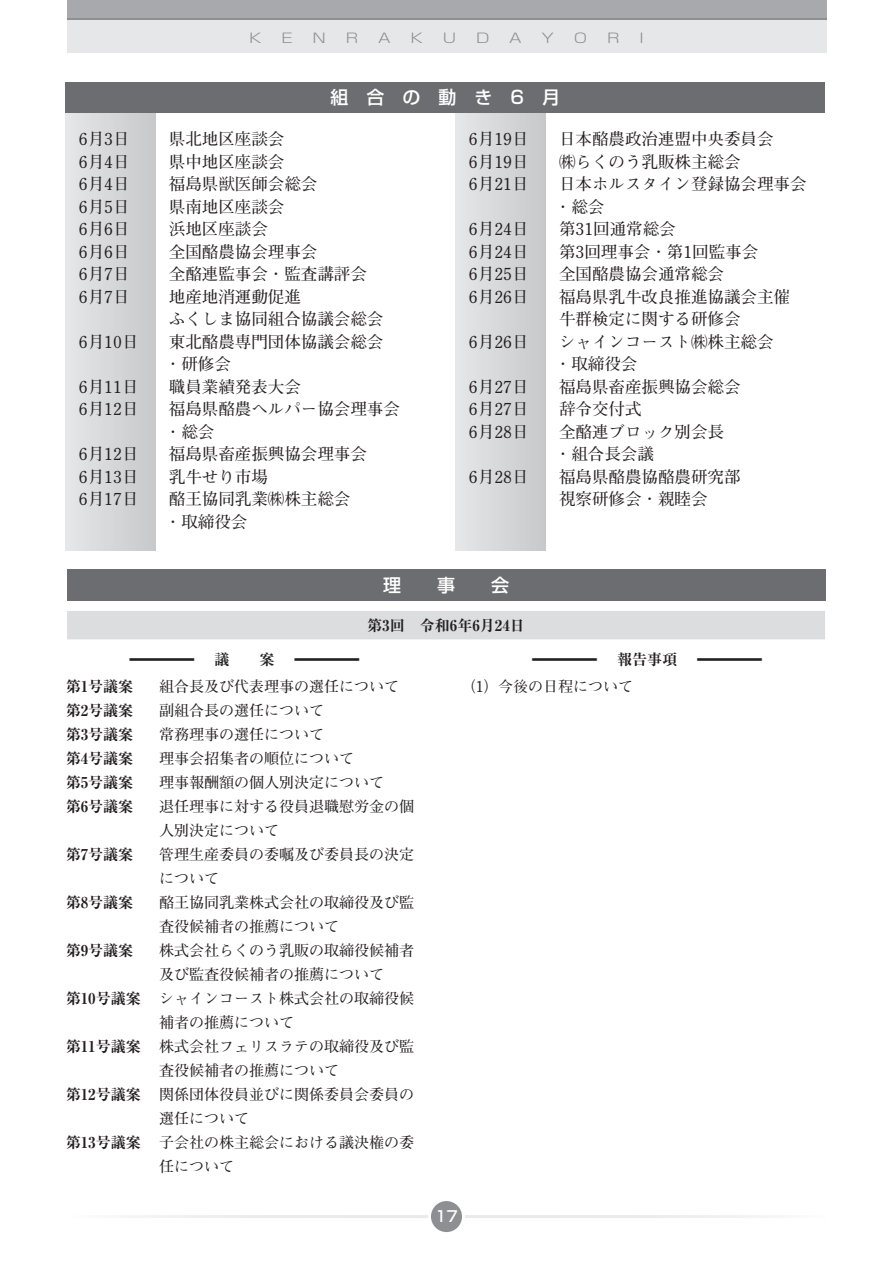
<style>
.page{position:relative;width:893px;height:1263px;background:#fff}
.page>*{position:absolute;margin:0;border:0;box-sizing:border-box;transform-origin:0 0}
.t1{font:700 expanded 75px "Ryumin Pr 6 N";color:#231f20;scale:.04 1}
.t2{font:500 18px "Shin Go Pr 6 N";color:#fff}
.t3{font:700 16.5px/22.5px "Futo Min A101 Pr 6 N";color:#231f20}
.t4{font:700 15px/24px "Futo Min A101 Pr 6 N";color:#231f20}
.t5{font:700 expanded 15px "Ryumin Pr 6 N";color:#231f20}
.t6{font:500 15px "Shin Go Pr 6 N";color:#fff}
.t7{font:300 13.2px "Shin Go Pro";color:#8d8f92;scale:1.25 1}
</style>
<div class="page">
<div style="left:429px;top:1199px;width:34px;height:34px;background:#8d8f92;border-radius:50%"></div>
<div style="left:428px;top:1198px;width:37px;height:37px;border:3px solid #fff;border-radius:50%"></div>
<div style="left:67px;top:0;width:759px;height:52px;background:#e6e7e9"></div>
<div style="left:67px;top:0;width:759px;height:20px;background:#a8a9ad"></div>
<hr style="left:67px;top:18px;width:759px;height:2px;background:#8d8f92">
<div style="left:66px;top:112px;width:90px;height:439px;background:linear-gradient(to right,#e6e7e9,#c7c8ca)"></div>
<div style="left:456px;top:112px;width:90px;height:439px;background:linear-gradient(to right,#e6e7e9,#c7c8ca)"></div>
<div style="left:66px;top:82px;width:759px;height:30px;background:#6c6d70"></div>
<div style="left:67px;top:611px;width:758px;height:28px;background:#dcdddf"></div>
<div style="left:67px;top:570px;width:758px;height:30px;background:#6c6d70"></div>
<p class="t7" style="left:249px;top:27px;width:12px">K</p>
<p class="t7" style="left:281px;top:27px;width:11px">E</p>
<p class="t7" style="left:313px;top:27px;width:12px">N</p>
<p class="t7" style="left:346px;top:27px;width:12px">R</p>
<p class="t7" style="left:378px;top:27px;width:12px">A</p>
<p class="t7" style="left:410px;top:27px;width:12px">K</p>
<p class="t7" style="left:443px;top:27px;width:12px">U</p>
<p class="t7" style="left:476px;top:27px;width:12px">D</p>
<p class="t7" style="left:509px;top:27px;width:12px">A</p>
<p class="t7" style="left:542px;top:27px;width:12px">Y</p>
<p class="t7" style="left:574px;top:27px;width:12px">O</p>
<p class="t7" style="left:607px;top:27px;width:12px">R</p>
<p class="t7" style="left:639px;top:27px;width:5px">I</p>
<p class="t2" style="left:330px;top:83px;width:231px">組　合　の　動　き　6　月</p>
<p class="t3" style="left:79px;top:127px;width:52px">月6 日3</p>
<p class="t3" style="left:169px;top:127px;width:117px">県北地区座談会</p>
<p class="t3" style="left:469px;top:127px;width:61px">月6 19日</p>
<p class="t3" style="left:559px;top:127px;width:216px">日本酪農政治連盟中央委員会</p>
<p class="t3" style="left:79px;top:149px;width:52px">月6 日4</p>
<p class="t3" style="left:169px;top:149px;width:117px">県中地区座談会</p>
<p class="t3" style="left:469px;top:150px;width:61px">月6 19日</p>
<p class="t3" style="left:559px;top:150px;width:183px">㈱らくのう乳販株主総会</p>
<p class="t3" style="left:79px;top:172px;width:52px">月6 日4</p>
<p class="t3" style="left:169px;top:172px;width:150px">福島県獣医師会総会</p>
<p class="t3" style="left:469px;top:172px;width:61px">月6 21日</p>
<p class="t3" style="left:559px;top:172px;width:249px">日本ホルスタイン登録協会理事会</p>
<p class="t3" style="left:79px;top:194px;width:52px">月6 日5</p>
<p class="t3" style="left:79px;top:217px;width:52px">月6 日6</p>
<p class="t3" style="left:169px;top:194px;width:117px">県南地区座談会</p>
<p class="t3" style="left:169px;top:217px;width:100px">浜地区座談会</p>
<p class="t3" style="left:469px;top:217px;width:61px">月6 24日</p>
<p class="t3" style="left:555px;top:195px;width:122px">・総会<br>第31回通常総会</p>
<p class="t3" style="left:79px;top:239px;width:52px">月6 日6</p>
<p class="t3" style="left:169px;top:239px;width:150px">全国酪農協会理事会</p>
<p class="t3" style="left:469px;top:240px;width:61px">月6 24日</p>
<p class="t3" style="left:559px;top:240px;width:201px">第3回理事会・第1回監事会</p>
<p class="t3" style="left:79px;top:262px;width:52px">月6 日7</p>
<p class="t3" style="left:169px;top:262px;width:199px">全酪連監事会・監査講評会</p>
<p class="t3" style="left:469px;top:262px;width:61px">月6 25日</p>
<p class="t3" style="left:559px;top:262px;width:166px">全国酪農協会通常総会</p>
<p class="t3" style="left:79px;top:285px;width:52px">月6 日7</p>
<p class="t3" style="left:169px;top:285px;width:133px">地産地消運動促進</p>
<p class="t3" style="left:469px;top:285px;width:61px">月6 26日</p>
<p class="t3" style="left:559px;top:285px;width:232px">福島県乳牛改良推進協議会主催</p>
<p class="t3" style="left:79px;top:330px;width:61px">月6 10日</p>
<p class="t3" style="left:169px;top:307px;width:216px">ふくしま協同組合協議会総会東北酪農専門団体協議会総会</p>
<p class="t3" style="left:469px;top:330px;width:61px">月6 26日</p>
<p class="t3" style="left:559px;top:307px;width:216px">牛群検定に関する研修会<br>シャインコースト㈱株主総会</p>
<p class="t3" style="left:79px;top:375px;width:61px">月6 11日</p>
<p class="t3" style="left:165px;top:352px;width:138px">・研修会<br>職員業績発表大会</p>
<p class="t3" style="left:469px;top:375px;width:61px">月6 27日</p>
<p class="t3" style="left:555px;top:352px;width:187px">・取締役会<br>福島県畜産振興協会総会</p>
<p class="t3" style="left:79px;top:397px;width:61px">月6 12日</p>
<p class="t3" style="left:169px;top:397px;width:232px">福島県酪農ヘルパー協会理事会</p>
<p class="t3" style="left:469px;top:397px;width:61px">月6 27日</p>
<p class="t3" style="left:559px;top:397px;width:84px">辞令交付式</p>
<p class="t3" style="left:79px;top:442px;width:61px">月6 12日</p>
<p class="t3" style="left:79px;top:465px;width:61px">月6 13日</p>
<p class="t3" style="left:165px;top:420px;width:204px">・総会<br>福島県畜産振興協会理事会</p>
<p class="t3" style="left:169px;top:465px;width:100px">乳牛せり市場</p>
<p class="t3" style="left:469px;top:420px;width:61px">月6 28日</p>
<p class="t3" style="left:469px;top:465px;width:61px">月6 28日</p>
<p class="t3" style="left:559px;top:420px;width:166px">全酪連ブロック別会長</p>
<p class="t3" style="left:555px;top:442px;width:187px">・組合長会議<br>福島県酪農協酪農研究部</p>
<p class="t3" style="left:79px;top:487px;width:61px">月6 17日</p>
<p class="t3" style="left:169px;top:487px;width:183px">酪王協同乳業㈱株主総会</p>
<p class="t3" style="left:559px;top:487px;width:150px">視察研修会・親睦会</p>
<p class="t3" style="left:165px;top:510px;width:84px">・取締役会</p>
<p class="t5" style="left:367px;top:613px;width:159px">第回3 　令和年6 月6 24日</p>
<h1 class="t1" style="left:104px;top:661px;width:76px;rotate:-90deg">■</h1>
<p class="t4" style="left:159px;top:674px;width:241px">組合長及び代表理事の選任について</p>
<h1 class="t1" style="left:269px;top:661px;width:76px;rotate:-90deg">■</h1>
<p class="t5" style="left:66px;top:674px;width:69px">第1号議案</p>
<p class="t5" style="left:66px;top:698px;width:69px">第2号議案</p>
<p class="t5" style="left:66px;top:722px;width:69px">第3号議案</p>
<p class="t5" style="left:66px;top:746px;width:69px">第4号議案</p>
<p class="t5" style="left:66px;top:770px;width:69px">第5号議案</p>
<p class="t5" style="left:66px;top:794px;width:69px">第6号議案</p>
<p class="t5" style="left:66px;top:842px;width:69px">第7号議案</p>
<p class="t5" style="left:66px;top:890px;width:69px">第8号議案</p>
<p class="t5" style="left:66px;top:938px;width:69px">第9号議案</p>
<p class="t5" style="left:66px;top:986px;width:76px">第10号議案</p>
<p class="t5" style="left:66px;top:1034px;width:76px">第11号議案</p>
<p class="t5" style="left:66px;top:1082px;width:76px">第12号議案</p>
<p class="t5" style="left:66px;top:1130px;width:76px">第13号議案</p>
<p class="t4" style="left:159px;top:698px;width:166px">副組合長の選任について</p>
<p class="t4" style="left:159px;top:722px;width:166px">常務理事の選任について</p>
<p class="t4" style="left:159px;top:746px;width:196px">理事会招集者の順位について</p>
<p class="t4" style="left:159px;top:770px;width:227px">理事報酬額の個人別決定について</p>
<p class="t4" style="left:159px;top:794px;width:256px">退任理事に対する役員退職慰労金の個</p>
<p class="t4" style="left:159px;top:818px;width:257px">人別決定について<br>管理生産委員の委嘱及び委員長の決定</p>
<p class="t4" style="left:159px;top:866px;width:257px">について<br>酪王協同乳業株式会社の取締役及び監</p>
<p class="t4" style="left:159px;top:914px;width:257px">査役候補者の推薦について<br>株式会社らくのう乳販の取締役候補者</p>
<p class="t4" style="left:159px;top:962px;width:257px">及び監査役候補者の推薦について<br>シャインコースト株式会社の取締役候</p>
<p class="t4" style="left:159px;top:1010px;width:257px">補者の推薦について<br>株式会社フェリスラテの取締役及び監</p>
<p class="t4" style="left:159px;top:1058px;width:257px">査役候補者の推薦について<br>関係団体役員並びに関係委員会委員の</p>
<p class="t4" style="left:159px;top:1106px;width:257px">選任について<br>子会社の株主総会における議決権の委</p>
<p class="t4" style="left:159px;top:1154px;width:76px">任について</p>
<p class="t5" style="left:602px;top:647px;width:76px">　報告事項</p>
<h1 class="t1" style="left:506px;top:661px;width:76px;rotate:-90deg">■</h1>
<p class="t4" style="left:461px;top:674px;width:174px">（1）今後の日程について</p>
<h1 class="t1" style="left:671px;top:661px;width:76px;rotate:-90deg">■</h1>
<p class="t6" style="left:435px;top:1204px;width:24px">17</p>
</div>
